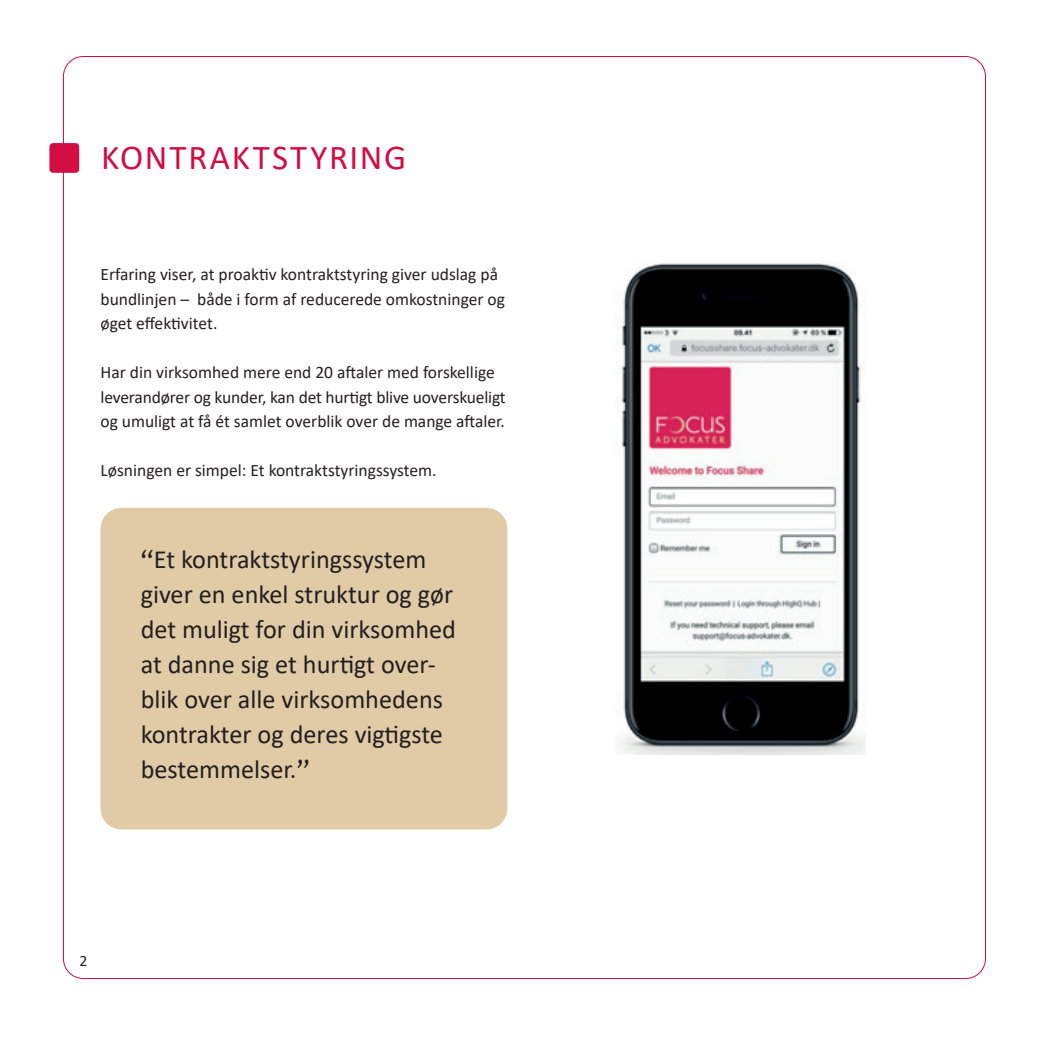
<style>
.page{position:relative;width:1042px;height:1042px;background:#fff}
.page>*{position:absolute;margin:0;border:0;box-sizing:border-box;transform-origin:0 0}
.t1{font:35px "Calibri";letter-spacing:.05em;color:#d20d44}
.t2{font:26.25px/35px "Calibri";color:#231f20}
.t3{font:17.5px/24.5px "Calibri";color:#231f20}
.t4{font:15.75px "Calibri";color:#231f20}
.s1{font-family:"Candara"}
</style>
<div class="page">
<div style="left:100px;top:508px;width:407px;height:321px;background:#e1caa6;border-radius:21px"></div>
<div style="left:49px;top:143px;width:30px;height:30px;background:#d20d44;border-radius:4px"></div>
<img style="left:617px;top:263px;width:249px;height:491px">
<h1 class="t1" style="left:101px;top:140px;width:306px">KONTRAKTSTYRING</h1>
<p class="t3" style="left:100px;top:262px;width:406px">Erfaring viser, at proak琀椀v kontraktstyring giver udslag på bundlinjen – både i form af reducerede omkostninger og øget e昀昀ek琀椀vitet.</p>
<p class="t3" style="left:100px;top:360px;width:407px">Har din virksomhed mere end 20 a昀琀aler med forskellige leverandører og kunder, kan det hur琀椀gt blive uoverskueligt og umuligt at få ét samlet overblik over de mange a昀琀aler.</p>
<p class="t3" style="left:100px;top:458px;width:338px">Løsningen er simpel: Et kontraktstyringssystem.</p>
<h2 class="t2" style="left:141px;top:541px;width:317px"><span class="s1">“</span>Et kontraktstyringssystem giver en enkel struktur og gør det muligt for din virksomhed at danne sig et hur琀椀gt over&shy;blik over alle virksomhedens kontrakter og deres vig琀椀gste bestemmelser.<span class="s1">”</span></h2>
<p class="t4" style="left:79px;top:950px;width:9px">2</p>
</div>
